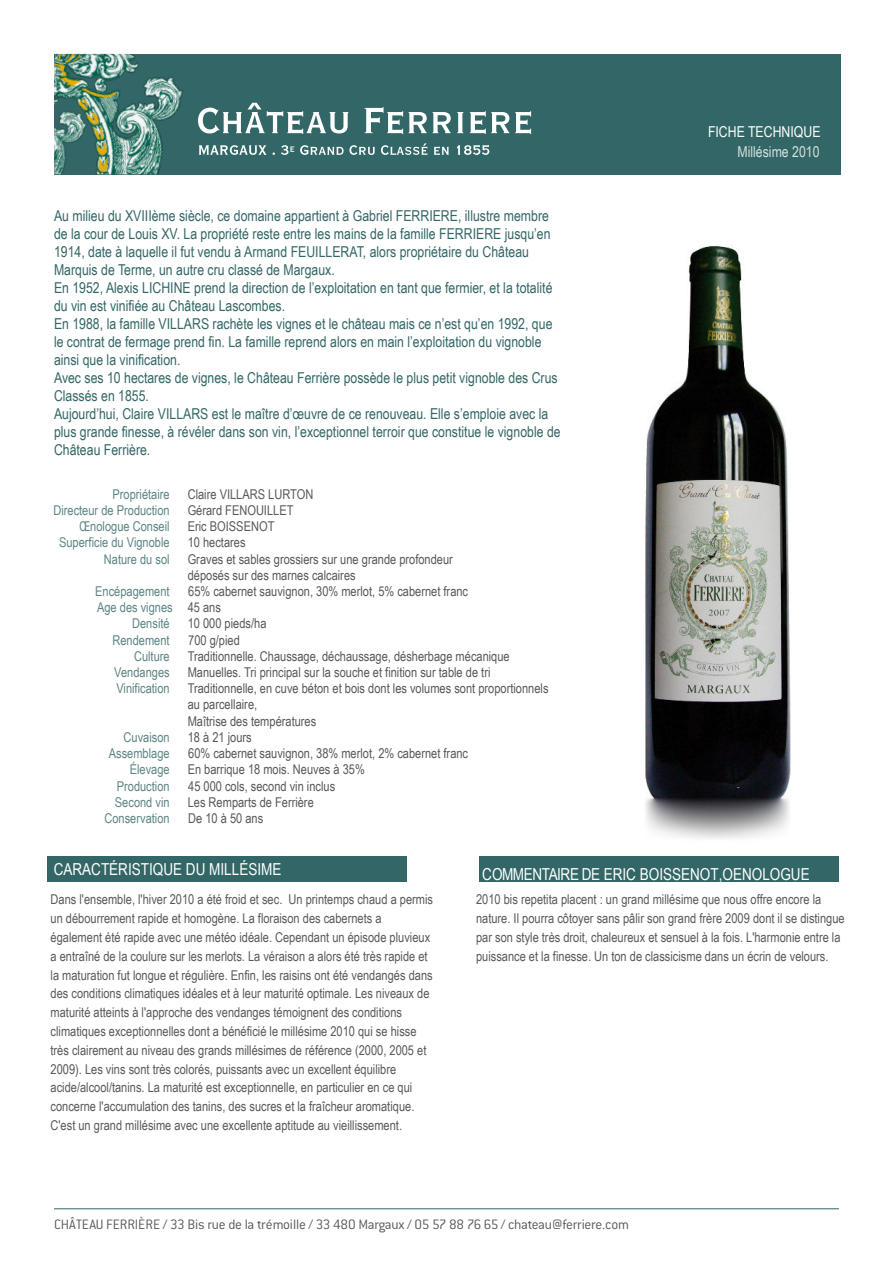
<style>
.page{position:relative;width:893px;height:1263px;background:#fff}
.page>*{position:absolute;margin:0;border:0;box-sizing:border-box;transform-origin:0 0}
.t1{font:16.5px "Arial Narrow";color:#fff}
.t2{font:15px/18px "Arial Narrow";color:#366}
.t3{font:300 15px "Conduit ITC";letter-spacing:-.01em;color:#58585a}
.t4{font:15px "Arial Narrow";color:#fff}
.t5{font:15px "Arial Narrow";color:#d6e1e1}
.t6{font:13.5px/18.8px "Arial Narrow";color:#595959}
.t7{font:13.5px/16.2px "Arial Narrow";color:#58585a}
.t8{font:13.5px "Arial Narrow";color:#5c8484}
.s1{color:#58585a}
</style>
<div class="page">
<img style="left:645px;top:246px;width:146px;height:593px">
<div style="left:54px;top:54px;width:786px;height:120px;background:#366"></div>
<svg style="left:252px;top:103px;width:279px;height:31px"></svg>
<hr style="left:54px;top:1208px;width:785px;height:1px;background:#366">
<div style="left:47px;top:856px;width:360px;height:26px;background:#366"></div>
<div style="left:480px;top:856px;width:359px;height:26px;background:#366"></div>
<img style="left:163px;top:77px;width:89px;height:57px">
<img style="left:54px;top:54px;width:109px;height:120px">
<svg style="left:199px;top:143px;width:290px;height:12px"></svg>
<p class="t2" style="left:54px;top:207px;width:508px">Au milieu du XVIIIème siècle, ce domaine appartient à Gabriel FERRIERE, illustre membre de la cour de Louis XV. La propriété reste entre les mains de la famille FERRIERE jusqu’en 1914, date à laquelle il fut vendu à Armand FEUILLERAT, alors propriétaire du Château Marquis de Terme, un autre cru classé de Margaux.<br>En 1952, Alexis LICHINE prend la direction de l’exploitation en tant que fermier, et la totalité du vin est vinifiée au Château Lascombes.<br>En 1988, la famille VILLARS rachète les vignes et le château mais ce n’est qu’en 1992, que le contrat de fermage prend fin. La famille reprend alors en main l’exploitation du vignoble ainsi que la vinification.<br>Avec ses 10 hectares de vignes, le Château Ferrière possède le plus petit vignoble des Crus Classés en 1855.<br>Aujourd’hui, Claire VILLARS est le maître d’œuvre de ce renouveau. Elle s’emploie avec la plus grande finesse, à révéler dans son vin, l’exceptionnel terroir que constitue le vignoble de Château Ferrière.</p>
<p class="t8" style="left:112px;top:486px;width:59px">Propriétaire</p>
<p class="t7" style="left:188px;top:486px;width:127px">Claire VILLARS LURTON</p>
<p class="t8" style="left:53px;top:503px;width:118px">Directeur de Production</p>
<p class="t7" style="left:188px;top:502px;width:107px">Gérard FENOUILLET</p>
<p class="t8" style="left:79px;top:519px;width:92px">Œnologue Conseil</p>
<p class="t7" style="left:188px;top:518px;width:88px">Eric BOISSENOT</p>
<p class="t8" style="left:59px;top:535px;width:112px">Superficie du Vignoble</p>
<p class="t7" style="left:188px;top:535px;width:59px">10 hectares</p>
<p class="t8" style="left:104px;top:551px;width:67px">Nature du sol</p>
<p class="t7" style="left:188px;top:551px;width:267px">Graves et sables grossiers sur une grande profondeur déposés sur des marnes calcaires</p>
<p class="t8" style="left:95px;top:584px;width:76px">Encépagement</p>
<p class="t7" style="left:188px;top:583px;width:281px">65% cabernet sauvignon, 30% merlot, 5% cabernet franc</p>
<p class="t8" style="left:97px;top:600px;width:125px">Age des vignes <span class="s1">45 ans</span></p>
<p class="t8" style="left:132px;top:616px;width:39px">Densité</p>
<p class="t7" style="left:188px;top:616px;width:80px">10 000 pieds/ha</p>
<p class="t8" style="left:112px;top:632px;width:59px">Rendement</p>
<p class="t7" style="left:188px;top:631px;width:53px">700 g/pied</p>
<p class="t8" style="left:134px;top:648px;width:37px">Culture</p>
<p class="t7" style="left:188px;top:648px;width:324px">Traditionnelle. Chaussage, déchaussage, désherbage mécanique</p>
<p class="t8" style="left:114px;top:665px;width:57px">Vendanges</p>
<p class="t7" style="left:188px;top:664px;width:304px">Manuelles. Tri principal sur la souche et finition sur table de tri</p>
<p class="t8" style="left:116px;top:681px;width:55px">Vinification</p>
<p class="t7" style="left:188px;top:680px;width:362px">Traditionnelle, en cuve béton et bois dont les volumes sont proportionnels au parcellaire,<br>Maîtrise des températures</p>
<p class="t8" style="left:124px;top:729px;width:48px">Cuvaison</p>
<p class="t7" style="left:188px;top:729px;width:66px">18 à 21 jours</p>
<p class="t8" style="left:109px;top:746px;width:62px">Assemblage</p>
<p class="t7" style="left:188px;top:745px;width:281px">60% cabernet sauvignon, 38% merlot, 2% cabernet franc</p>
<p class="t8" style="left:130px;top:762px;width:42px">Élevage</p>
<p class="t7" style="left:188px;top:761px;width:179px">En barrique 18 mois. Neuves à 35%</p>
<p class="t8" style="left:117px;top:778px;width:54px">Production</p>
<p class="t7" style="left:188px;top:777px;width:149px">45 000 cols, second vin inclus</p>
<p class="t8" style="left:115px;top:794px;width:56px">Second vin</p>
<p class="t7" style="left:188px;top:794px;width:128px">Les Remparts de Ferrière</p>
<p class="t8" style="left:104px;top:810px;width:67px">Conservation</p>
<p class="t7" style="left:188px;top:809px;width:77px">De 10 à 50 ans</p>
<p class="t4" style="left:708px;top:123px;width:114px">FICHE TECHNIQUE</p>
<p class="t5" style="left:737px;top:143px;width:84px">Millésime 2010</p>
<p class="t1" style="left:54px;top:859px;width:229px">CARACTÉRISTIQUE DU MILLÉSIME</p>
<p class="t1" style="left:482px;top:862px;width:329px">COMMENTAIRE DE ERIC BOISSENOT,OENOLOGUE</p>
<p class="t6" style="left:51px;top:891px;width:384px">Dans l'ensemble, l'hiver 2010 a été froid et sec. Un printemps chaud a permis un débourrement rapide et homogène. La floraison des cabernets a également été rapide avec une météo idéale. Cependant un épisode pluvieux a entraîné de la coulure sur les merlots. La véraison a alors été très rapide et la maturation fut longue et régulière. Enfin, les raisins ont été vendangés dans des conditions climatiques idéales et à leur maturité optimale. Les niveaux de maturité atteints à l'approche des vendanges témoignent des conditions climatiques exceptionnelles dont a bénéficié le millésime 2010 qui se hisse très clairement au niveau des grands millésimes de référence (2000, 2005 et 2009). Les vins sont très colorés, puissants avec un excellent équilibre acide/alcool/tanins. La maturité est exceptionnelle, en particulier en ce qui concerne l'accumulation des tanins, des sucres et la fraîcheur aromatique.<br>C'est un grand millésime avec une excellente aptitude au vieillissement.</p>
<p class="t6" style="left:476px;top:891px;width:370px">2010 bis repetita placent : un grand millésime que nous offre encore la nature. Il pourra côtoyer sans pâlir son grand frère 2009 dont il se distingue par son style très droit, chaleureux et sensuel à la fois. L'harmonie entre la puissance et la finesse. Un ton de classicisme dans un écrin de velours.</p>
<p class="t3" style="left:54px;top:1220px;width:576px">CHÂTEAU FERRIÈRE / 33 Bis rue de la trémoille / 33 480 Margaux / 05 57 88 76 65 / chateau@ferriere.com</p>
</div>
